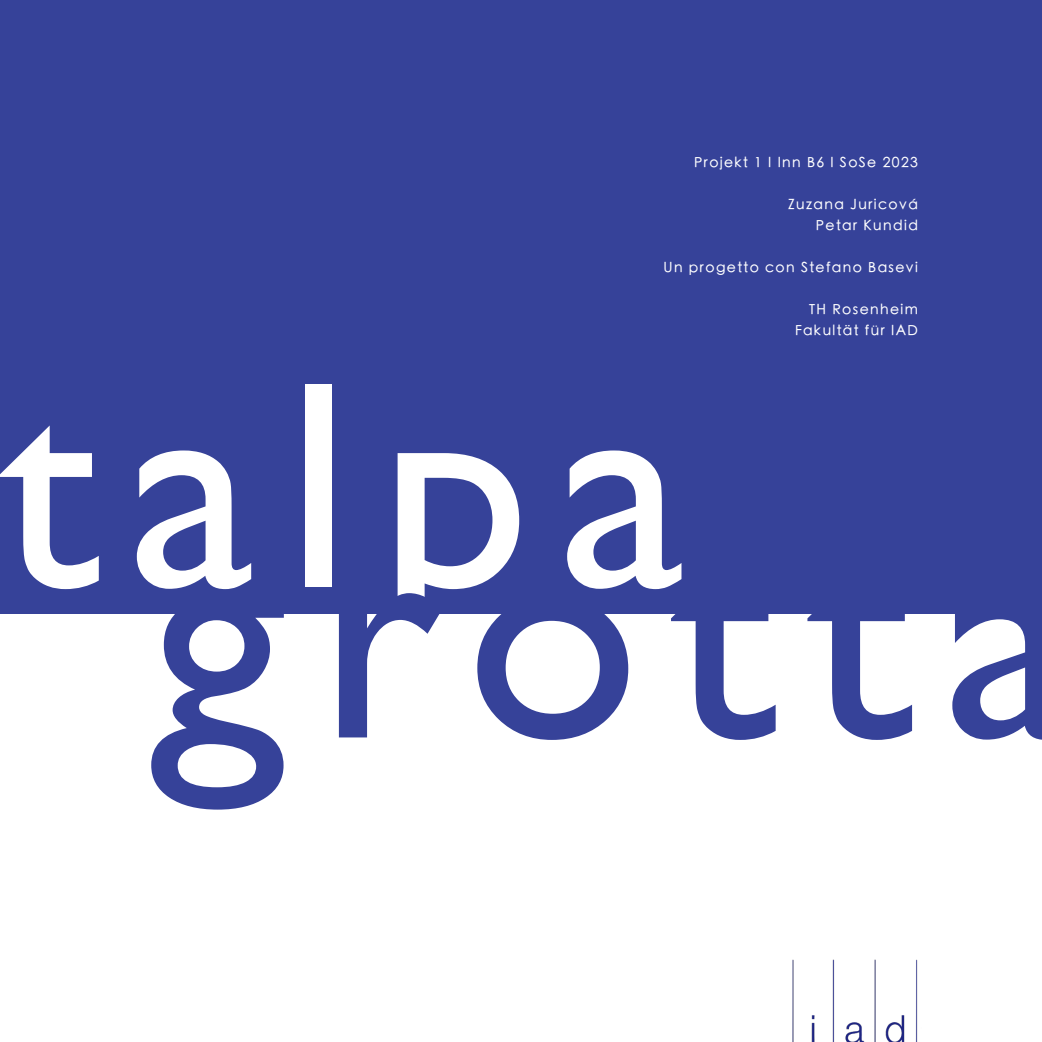
<style>
.page{position:relative;width:1042px;height:1042px;background:#fff}
.page>*{position:absolute;margin:0;border:0;box-sizing:border-box;transform-origin:0 0}
.t1{font:315px "Gill Sans";letter-spacing:.1em;color:#364299}
.t2{font:297.5px "Gill Sans";letter-spacing:.1em;color:#fff}
.t3{font:500 14px/21px "ST Heiti SC";letter-spacing:.1em;color:#fff;text-align:right}
</style>
<div class="page">
<div style="left:0;top:0;width:1042px;height:613px;background:#364299"></div>
<img style="left:792px;top:959px;width:126px;height:83px">
<p class="t3" style="left:694px;top:153px;width:225px">Projekt 1 I Inn B6 I SoSe 2023</p>
<p class="t3" style="left:788px;top:195px;width:131px">Zuzana Juricová<br>Petar Kundid</p>
<p class="t3" style="left:663px;top:258px;width:256px">Un progetto con Stefano Basevi</p>
<p class="t3" style="left:795px;top:300px;width:124px">TH Rosenheim<br>Fakultät für IAD</p>
<h2 class="t2" style="left:0;top:381px;width:688px">talpa</h2>
<h1 class="t1" style="left:151px;top:520px;width:928px">grotta</h1>
</div>
